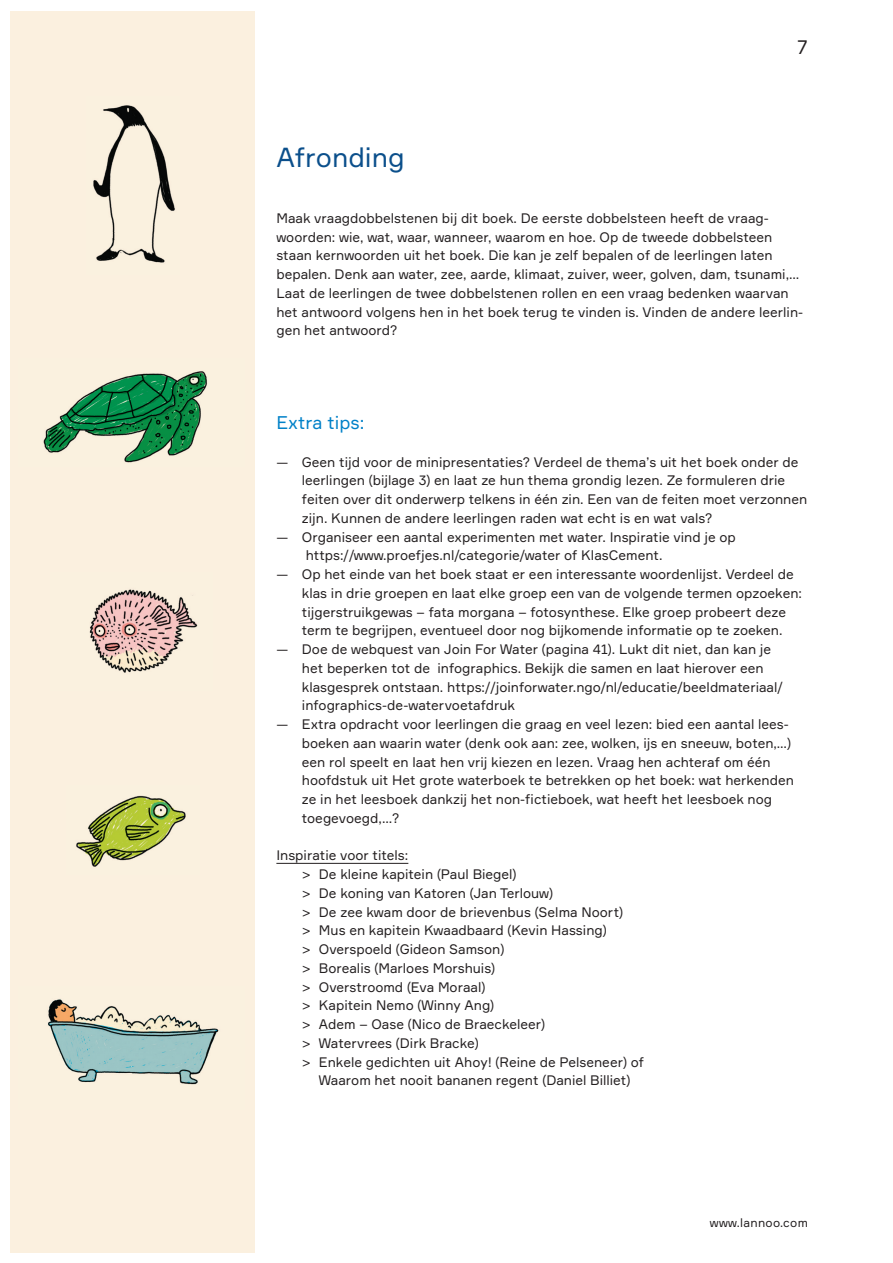
<style>
.page{position:relative;width:893px;height:1263px;background:#fff}
.page>*{position:absolute;margin:0;border:0;box-sizing:border-box;transform-origin:0 0}
.t1{font:27px "Formular";color:#0b4f8b}
.t2{font:19.5px "Formular";color:#231f20}
.t3{font:18px "Formular";color:#0081c8}
.t4{font:13.5px/18.8px "Formular";color:#231f20}
.t5{font:12px "Formular";letter-spacing:.025em;color:#231f20}
</style>
<div class="page">
<div style="left:11px;top:11px;width:244px;height:1241px;background:#fbf0df"></div>
<hr style="left:276px;top:863px;width:132px;height:1px;background:#231f20">
<img style="left:93px;top:105px;width:82px;height:158px">
<img style="left:43px;top:371px;width:164px;height:92px">
<img style="left:89px;top:589px;width:109px;height:84px">
<img style="left:76px;top:795px;width:110px;height:72px">
<img style="left:48px;top:999px;width:171px;height:86px">
<h1 class="t1" style="left:276px;top:140px;width:130px">Afronding</h1>
<h2 class="t2" style="left:797px;top:35px;width:12px">7</h2>
<p class="t4" style="left:276px;top:208px;width:528px">Maak vraagdobbelstenen bij dit boek. De eerste dobbelsteen heeft de vraag&shy;woorden: wie, wat, waar, wanneer, waarom en hoe. Op de tweede dobbelsteen staan kernwoorden uit het boek. Die kan je zelf bepalen of de leerlingen laten bepalen. Denk aan water, zee, aarde, klimaat, zuiver, weer, golven, dam, tsunami,… Laat de leerlingen de twee dobbelstenen rollen en een vraag bedenken waarvan het antwoord volgens hen in het boek terug te vinden is. Vinden de andere leerlin&shy;gen het antwoord?</p>
<h3 class="t3" style="left:276px;top:412px;width:89px">Extra tips:</h3>
<p class="t4" style="left:302px;top:452px;width:507px;text-indent:-26px">— Geen tijd voor de minipresentaties? Verdeel de thema’s uit het boek onder de leerlingen (bijlage 3) en laat ze hun thema grondig lezen. Ze formuleren drie feiten over dit onderwerp telkens in één zin. Een van de feiten moet verzonnen zijn. Kunnen de andere leerlingen raden wat echt is en wat vals?</p>
<p class="t4" style="left:306px;top:527px;width:432px;text-indent:-29px">— Organiseer een aantal experimenten met water. Inspiratie vind je op https://www.proefjes.nl/categorie/water of KlasCement.</p>
<p class="t4" style="left:302px;top:565px;width:502px;text-indent:-26px">— Op het einde van het boek staat er een interessante woordenlijst. Verdeel de klas in drie groepen en laat elke groep een van de volgende termen opzoeken: tijgerstruikgewas – fata morgana – fotosynthese. Elke groep probeert deze term te begrijpen, eventueel door nog bijkomende informatie op te zoeken.</p>
<p class="t4" style="left:302px;top:640px;width:483px;text-indent:-26px">— Doe de webquest van Join For Water (pagina 41). Lukt dit niet, dan kan je het beperken tot de infographics. Bekijk die samen en laat hierover een klasgesprek ontstaan. https://joinforwater.ngo/nl/educatie/beeldmateriaal/ infographics-de-watervoetafdruk</p>
<p class="t4" style="left:302px;top:715px;width:493px;text-indent:-26px">— Extra opdracht voor leerlingen die graag en veel lezen: bied een aantal lees&shy;boeken aan waarin water (denk ook aan: zee, wolken, ijs en sneeuw, boten,…) een rol speelt en laat hen vrij kiezen en lezen. Vraag hen achteraf om één hoofdstuk uit Het grote waterboek te betrekken op het boek: wat herkenden ze in het leesboek dankzij het non-fictieboek, wat heeft het leesboek nog toegevoegd,…?</p>
<p class="t4" style="left:276px;top:846px;width:133px">Inspiratie voor titels:</p>
<p class="t4" style="left:302px;top:865px;width:216px">&gt; De kleine kapitein (Paul Biegel)</p>
<p class="t4" style="left:302px;top:883px;width:253px">&gt; De koning van Katoren (Jan Terlouw)</p>
<p class="t4" style="left:302px;top:902px;width:323px">&gt; De zee kwam door de brievenbus (Selma Noort)</p>
<p class="t4" style="left:302px;top:921px;width:306px">&gt; Mus en kapitein Kwaadbaard (Kevin Hassing)</p>
<p class="t4" style="left:302px;top:940px;width:204px">&gt; Overspoeld (Gideon Samson)</p>
<p class="t4" style="left:302px;top:958px;width:195px">&gt; Borealis (Marloes Morshuis)</p>
<p class="t4" style="left:302px;top:977px;width:185px">&gt; Overstroomd (Eva Moraal)</p>
<p class="t4" style="left:302px;top:996px;width:194px">&gt; Kapitein Nemo (Winny Ang)</p>
<p class="t4" style="left:302px;top:1015px;width:245px">&gt; Adem – Oase (Nico de Braeckeleer)</p>
<p class="t4" style="left:302px;top:1033px;width:178px">&gt; Watervrees (Dirk Bracke)</p>
<p class="t4" style="left:302px;top:1052px;width:344px">&gt; Enkele gedichten uit Ahoy! (Reine de Pelseneer) of</p>
<p class="t4" style="left:319px;top:1071px;width:313px">Waarom het nooit bananen regent (Daniel Billiet)</p>
<p class="t5" style="left:710px;top:1215px;width:99px">www.lannoo.com</p>
</div>
